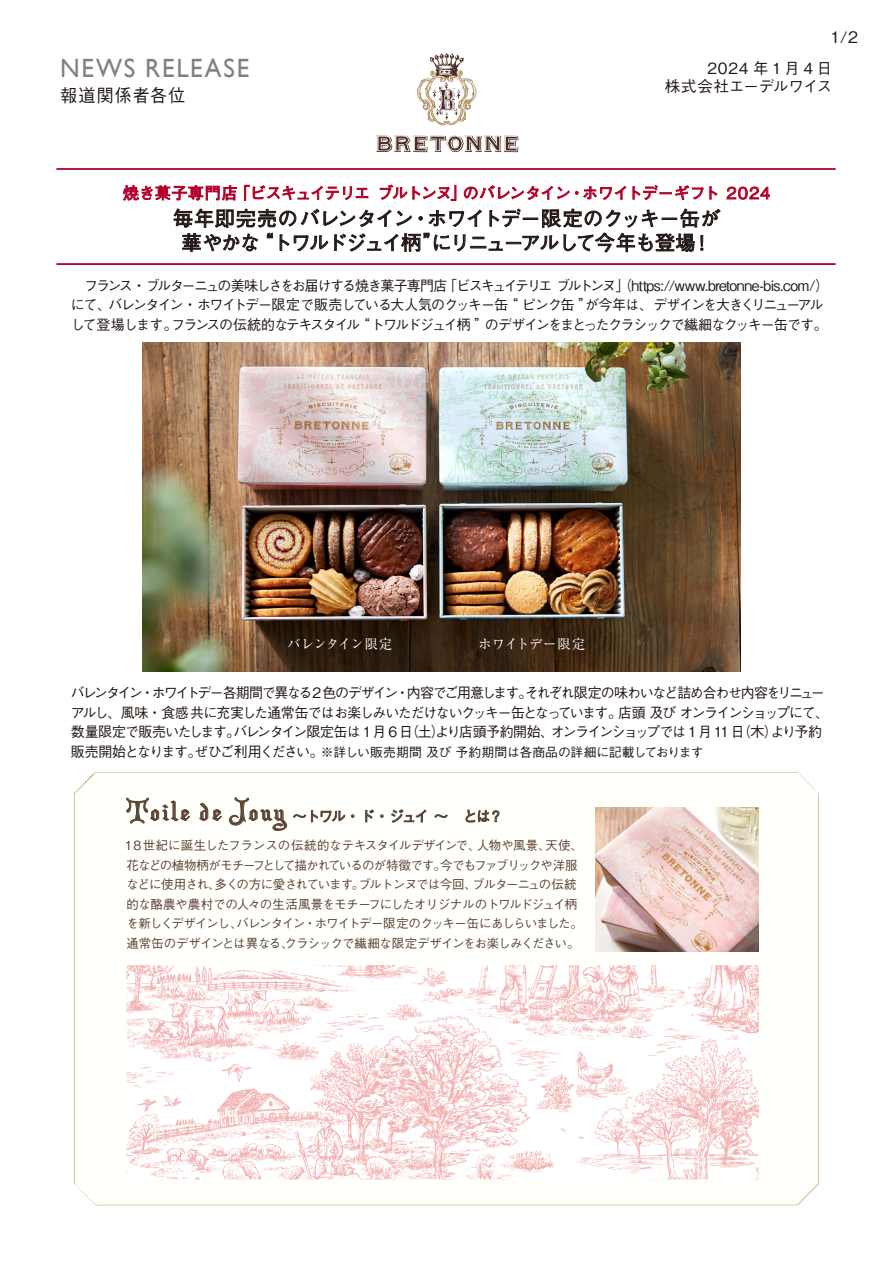
<style>
.page{position:relative;width:893px;height:1263px;background:#fff}
.page>*{position:absolute;margin:0;border:0;box-sizing:border-box;transform-origin:0 0}
.t1{font:26.4px "Gill Sans";letter-spacing:.07em;color:#808080;scale:.95 1}
.t2{font:500 19.95px/24.3px "Gothic BBB Pro";letter-spacing:-.04em;color:#231815;text-align:center}
.t3{font:500 17.85px "Gothic BBB Pro";letter-spacing:.07em;color:#231815;scale:.95 1}
.t4{font:500 16.05px "Gothic BBB Pro";letter-spacing:-.035em;color:#b30029}
.t5{font:500 15.9px "Gothic BBB Pro";color:#231815}
.t6{font:500 15.45px/18.5px "Gothic BBB Pro";letter-spacing:.05em;color:#231815;text-align:right}
.t7{font:500 14.55px "Gothic BBB Pro";letter-spacing:-.13em;color:#5c4536}
.t8{font:500 14.25px/19.5px "Gothic BBB Pro";letter-spacing:-.095em;color:#231815}
.t9{font:13.5px "Ryumin Pro";letter-spacing:-.055em;color:#fff}
.t10{font:13.5px "Ryumin Pro";color:#fff}
.t11{font:500 12.9px "Gothic BBB Pro";letter-spacing:-.01em;color:#231815}
.t12{font:500 12.6px/19.5px "Gothic BBB Pro";letter-spacing:-.065em;color:#5c4536}
.s1{font-size:14.25px}
.s2{font-family:"Christmas Card II";font-weight:400;font-size:26.4px}
</style>
<div class="page">
<svg style="left:74px;top:772px;width:745px;height:433px"></svg>
<svg style="left:126px;top:965px;width:633px;height:214px"></svg>
<img style="left:596px;top:807px;width:163px;height:144px">
<svg style="left:174px;top:208px;width:547px;height:44px"></svg>
<hr style="left:56px;top:168px;width:780px;height:2px;background:#b30029">
<hr style="left:56px;top:263px;width:780px;height:2px;background:#b30029">
<svg style="left:417px;top:53px;width:60px;height:72px"></svg>
<svg style="left:376px;top:135px;width:142px;height:17px"></svg>
<svg style="left:123px;top:185px;width:114px;height:16px"></svg>
<svg style="left:244px;top:185px;width:124px;height:16px"></svg>
<svg style="left:380px;top:185px;width:76px;height:16px"></svg>
<svg style="left:464px;top:185px;width:162px;height:15px"></svg>
<svg style="left:633px;top:185px;width:84px;height:15px"></svg>
<svg style="left:727px;top:187px;width:43px;height:13px"></svg>
<img style="left:143px;top:342px;width:598px;height:329px">
<svg style="left:126px;top:798px;width:64px;height:25px"></svg>
<svg style="left:199px;top:803px;width:23px;height:18px"></svg>
<svg style="left:229px;top:797px;width:58px;height:34px"></svg>
<svg style="left:293px;top:810px;width:52px;height:12px"></svg>
<svg style="left:365px;top:809px;width:9px;height:13px"></svg>
<svg style="left:391px;top:809px;width:35px;height:14px"></svg>
<svg style="left:434px;top:814px;width:14px;height:4px"></svg>
<svg style="left:466px;top:804px;width:33px;height:18px"></svg>
<h1 class="t1" style="left:60px;top:53px;width:201px">NEWS RELEASE</h1>
<p class="t3" style="left:60px;top:81px;width:133px">報道関係者各位</p>
<p class="t5" style="left:830px;top:24px;width:29px">1/2</p>
<p class="t6" style="left:665px;top:57px;width:169px">2024 年1月4日<br>株式会社エーデルワイス</p>
<p class="t4" style="left:123px;top:180px;width:649px">焼き菓子専門店「ビスキュイテリエ ブルトンヌ」のバレンタイン・ホワイトデーギフト 2024</p>
<h2 class="t2" style="left:173px;top:204px;width:549px">毎年即完売のバレンタイン・ホワイトデー限定のクッキー缶が華やかな“トワルドジュイ柄”にリニューアルして今年も登場！</h2>
<p class="t8" style="left:71px;top:274px;width:760px">　フランス・ブルターニュの美味しさをお届けする焼き菓子専門店「ビスキュイテリエ ブルトンヌ」（https://www.bretonne-bis.com/）にて、バレンタイン・ホワイトデー限定で販売している大人気のクッキー缶“ ピンク缶 ”が今年は、デザインを大きくリニューアルして登場します。フランスの伝統的なテキスタイル“トワルドジュイ柄 ”のデザインをまとったクラシックで繊細なクッキー缶です。</p>
<p class="t9" style="left:287px;top:633px;width:107px">バレンタイン限定</p>
<p class="t10" style="left:478px;top:633px;width:108px">ホワイトデー限定</p>
<p class="t8" style="left:71px;top:681px;width:760px">バレンタイン・ホワイトデー各期間で異なる2 色のデザイン・内容でご用意します。それぞれ限定の味わいなど詰め合わせ内容をリニューアルし、風味・食感共に充実した通常缶ではお楽しみいただけないクッキー缶となっています。店頭 及び オンラインショップにて、数量限定で販売いたします。バレンタイン限定缶は 1月 6 日（土）より店頭予約開始、オンラインショップでは 1 月 11 日（木）より予約</p>
<p class="t11" style="left:71px;top:741px;width:634px"><span class="s1">販売開始となります。ぜひご利用ください。</span>※詳しい販売期間 及び 予約期間は各商品の詳細に記載しております</p>
<p class="t7" style="left:126px;top:804px;width:378px"><span class="s2">Toile de Jouy</span> ～トワル・ド・ジュイ ～　とは？</p>
<p class="t12" style="left:125px;top:834px;width:460px">18世紀に誕生したフランスの伝統的なテキスタイルデザインで、人物や風景、天使、花などの植物柄がモチーフとして描かれているのが特徴です。今でもファブリックや洋服などに使用され、多くの方に愛されています。ブルトンヌでは今回、ブルターニュの伝統的な酪農や農村での人々の生活風景をモチーフにしたオリジナルのトワルドジュイ柄を新しくデザインし、バレンタイン・ホワイトデー限定のクッキー缶にあしらいました。通常缶のデザインとは異なる、クラシックで繊細な限定デザインをお楽しみください。</p>
</div>
